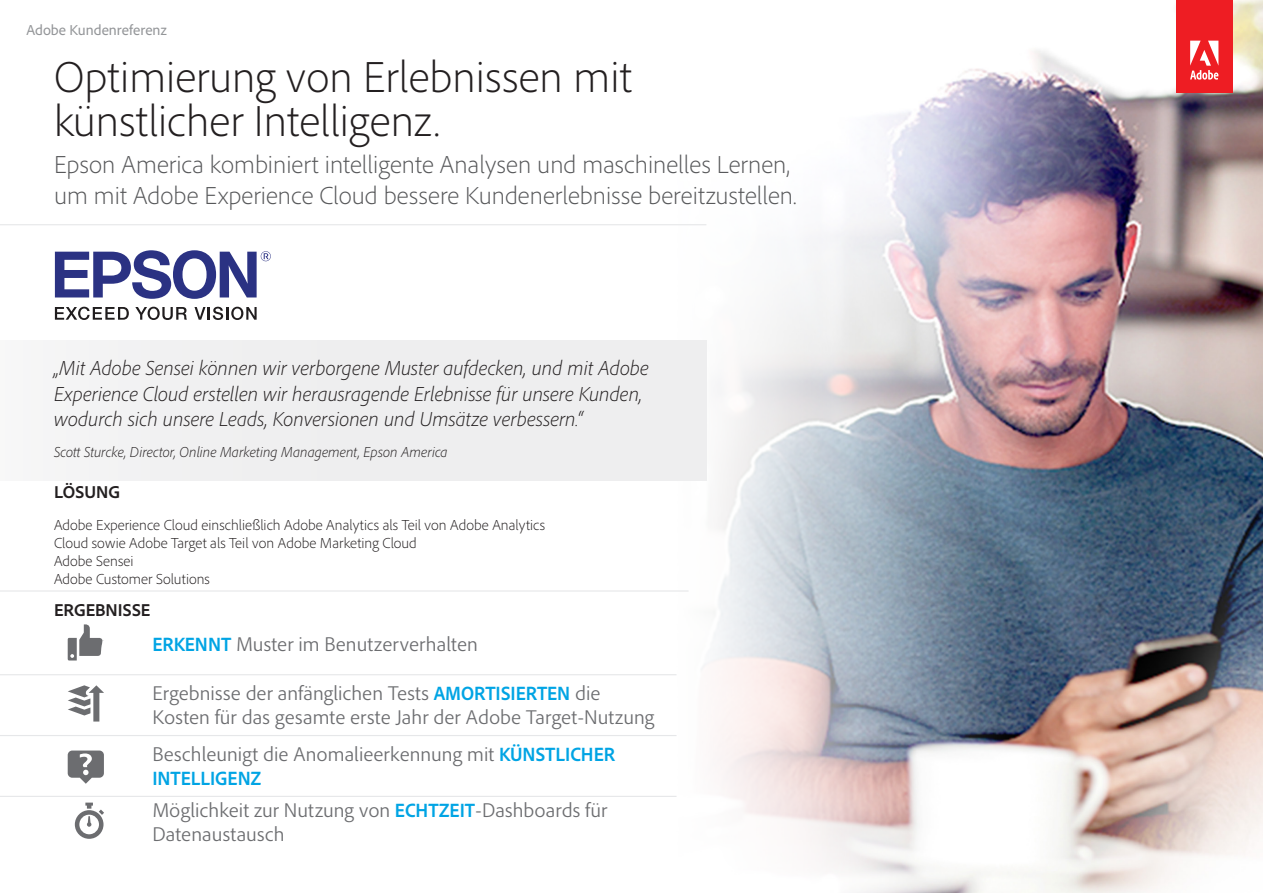
<style>
.page{position:relative;width:1263px;height:893px;background:#fff}
.page>*{position:absolute;margin:0;border:0;box-sizing:border-box;transform-origin:0 0}
.Front_Page__Title{font:300 45px/43.5px "Adobe Clean";color:#231f20}
.Front_Page__Intro{font:300 25.5px/30.6px "Adobe Clean";letter-spacing:.005em;color:#57585a}
.Front_Page__Quotatio{font:italic 300 21px/25.2px "Adobe Clean";letter-spacing:.005em;color:#231f20}
.Front_Page__Results{font:300 20.25px/24.3px "Adobe Clean";color:#6c6d70}
.Front_Page__Solution{font:700 18px "Adobe Clean";color:#231f20}
.Front_page__Partner{font:300 15px/18px "Adobe Clean";letter-spacing:.005em;color:#231f20}
.Front_Page__Quote_At{font:italic 300 15px "Adobe Clean";color:#231f20}
.Document__page_label{font:15px "Adobe Clean";color:#939598}
.s1{font-weight:700;font-stretch:semi-condensed;color:#00a4e4}
</style>
<div class="page">
<img style="left:676px;top:0;width:587px;height:893px">
<div style="left:1176px;top:0;width:56px;height:92px;background:#ee1d23"></div>
<svg style="left:1190px;top:40px;width:29px;height:40px"></svg>
<div style="left:0;top:340px;width:706px;height:140px;background:#eeeeef"></div>
<hr style="left:0;top:590px;width:688px;height:2px;background:#e6e7e9">
<hr style="left:0;top:674px;width:676px;height:1px;background:#e6e7e9">
<hr style="left:0;top:735px;width:676px;height:1px;background:#e6e7e9">
<hr style="left:0;top:796px;width:676px;height:1px;background:#e6e7e9">
<hr style="left:0;top:224px;width:706px;height:1px;background:#e6e7e9">
<svg style="left:55px;top:307px;width:74px;height:13px"></svg>
<svg style="left:135px;top:307px;width:52px;height:13px"></svg>
<svg style="left:194px;top:307px;width:63px;height:13px"></svg>
<svg style="left:55px;top:250px;width:216px;height:49px"></svg>
<svg style="left:68px;top:624px;width:34px;height:36px"></svg>
<svg style="left:68px;top:685px;width:36px;height:36px"></svg>
<svg style="left:68px;top:750px;width:36px;height:34px"></svg>
<svg style="left:75px;top:803px;width:29px;height:36px"></svg>
<p class="Document__page_label" style="left:26px;top:20px;width:142px">Adobe Kundenreferenz</p>
<p class="Front_Page__Title" style="left:54px;top:54px;width:579px">Optimierung von Erlebnissen mit künstlicher Intelligenz.</p>
<p class="Front_Page__Intro" style="left:54px;top:149px;width:744px">Epson America kombiniert intelligente Analysen und maschinelles Lernen, um mit Adobe Experience Cloud bessere Kundenerlebnisse bereitzustellen.</p>
<p class="Front_Page__Quotatio" style="left:54px;top:355px;width:596px">„Mit Adobe Sensei können wir verborgene Muster aufdecken, und mit Adobe<br>Experience Cloud erstellen wir herausragende Erlebnisse für unsere Kunden, wodurch sich unsere Leads, Konversionen und Umsätze verbessern.“</p>
<p class="Front_Page__Quote_At" style="left:54px;top:443px;width:395px">Scott Sturcke, Director, Online Marketing Management, Epson America</p>
<p class="Front_Page__Solution" style="left:54px;top:480px;width:67px">LÖSUNG</p>
<p class="Front_page__Partner" style="left:54px;top:515px;width:493px">Adobe Experience Cloud einschließlich Adobe Analytics als Teil von Adobe Analytics Cloud sowie Adobe Target als Teil von Adobe Marketing Cloud<br>Adobe Sensei<br>Adobe Customer Solutions</p>
<p class="Front_Page__Solution" style="left:54px;top:598px;width:98px">ERGEBNISSE</p>
<p class="Front_Page__Results" style="left:152px;top:632px;width:327px"><span class="s1">ERKENNT</span> Muster im Benutzerverhalten</p>
<p class="Front_Page__Results" style="left:152px;top:681px;width:504px">Ergebnisse der anfänglichen Tests <span class="s1">AMORTISIERTEN</span> die<br>Kosten für das gesamte erste Jahr der Adobe Target-Nutzung</p>
<p class="Front_Page__Results" style="left:152px;top:741px;width:464px">Beschleunigt die Anomalieerkennung mit <span class="s1">KÜNSTLICHER<br>INTELLIGENZ</span></p>
<p class="Front_Page__Results" style="left:152px;top:798px;width:457px">Möglichkeit zur Nutzung von <span class="s1">ECHTZEIT</span>-Dashboards für<br>Datenaustausch</p>
</div>
